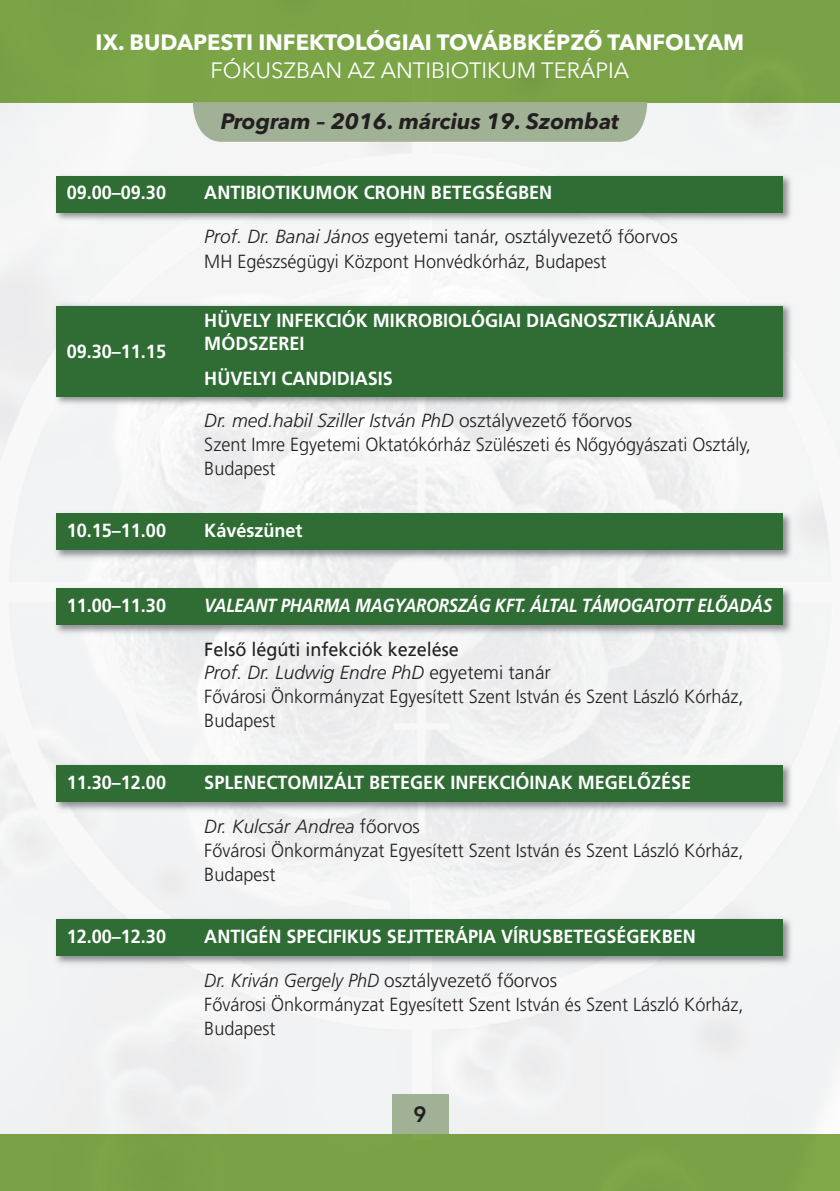
<style>
.page{position:relative;width:840px;height:1191px;background:#fff}
.page>*{position:absolute;margin:0;border:0;box-sizing:border-box;transform-origin:0 0}
.t1{font:700 22px "Avenir Next";color:#fff}
.t2{font:22px "Avenir Next";color:#fff}
.t3{font:italic 700 22px "Avenir Next";color:#231f20}
.t4{font:800 22px "Avenir";color:#231f20}
.t5{font:19px/24px "Frutiger M Light";color:#231f20}
.t6{font:19px/22.8px "Frutiger M Medium";color:#fff;scale:.95 1}
.t7{font:italic 19px "Frutiger M Medium";letter-spacing:-.015em;color:#fff;scale:.88 1}
.t8{font:19px "Frutiger M";color:#231f20;scale:.95 1}
.s1{font-style:italic}
</style>
<div class="page">
<img style="left:0;top:0;width:839px;height:1191px">
<div style="left:192px;top:102px;width:455px;height:40px;background:#a0b196"></div>
<div style="left:391px;top:1094px;width:57px;height:40px;background:#a0b196"></div>
<img style="left:50px;top:581px;width:748px;height:60px">
<div style="left:57px;top:588px;width:725px;height:37px;background:#2f6d35"></div>
<img style="left:50px;top:911px;width:748px;height:60px">
<div style="left:57px;top:919px;width:725px;height:37px;background:#2f6d35"></div>
<img style="left:50px;top:757px;width:748px;height:60px">
<div style="left:57px;top:765px;width:725px;height:37px;background:#2f6d35"></div>
<img style="left:50px;top:506px;width:748px;height:60px">
<div style="left:57px;top:513px;width:725px;height:37px;background:#2f6d35"></div>
<img style="left:50px;top:298px;width:748px;height:114px">
<div style="left:57px;top:306px;width:725px;height:90px;background:#2f6d35"></div>
<img style="left:50px;top:168px;width:748px;height:60px">
<div style="left:57px;top:176px;width:725px;height:37px;background:#2f6d35"></div>
<p class="t1" style="left:96px;top:24px;width:649px">IX. BUDAPESTI INFEKTOLÓGIAI TOVÁBBKÉPZŐ TANFOLYAM</p>
<p class="t2" style="left:210px;top:52px;width:420px">FÓKUSZBAN AZ ANTIBIOTIKUM TERÁPIA</p>
<p class="t3" style="left:221px;top:102px;width:399px">Program – 2016. március 19. Szombat</p>
<p class="t6" style="left:67px;top:183px;width:106px">09.00–09.30</p>
<p class="t6" style="left:204px;top:183px;width:367px">ANTIBIOTIKUMOK CROHN BETEGSÉGBEN</p>
<p class="t6" style="left:67px;top:342px;width:106px">09.30–11.15</p>
<p class="t5" style="left:204px;top:226px;width:474px"><span class="s1">Prof. Dr. Banai János</span> egyetemi tanár, osztályvezető főorvos<br>MH Egészségügyi Központ Honvédkórház, Budapest</p>
<p class="t6" style="left:204px;top:311px;width:539px">HÜVELY INFEKCIÓK MIKROBIOLÓGIAI DIAGNOSZTIKÁJÁNAK<br>MÓDSZEREI</p>
<p class="t6" style="left:204px;top:368px;width:200px">HÜVELYI CANDIDIASIS</p>
<p class="t5" style="left:204px;top:410px;width:547px"><span class="s1">Dr. med.habil Sziller István PhD</span> osztályvezető főorvos<br>Szent Imre Egyetemi Oktatókórház Szülészeti és Nőgyógyászati Osztály,<br>Budapest</p>
<p class="t6" style="left:67px;top:520px;width:106px">10.15–11.00</p>
<p class="t6" style="left:204px;top:520px;width:105px">Kávészünet</p>
<p class="t6" style="left:67px;top:595px;width:106px">11.00–11.30</p>
<p class="t7" style="left:204px;top:598px;width:646px">VALEANT PHARMA MAGYARORSZÁG KFT. ÁLTAL TÁMOGATOTT ELŐADÁS</p>
<p class="t8" style="left:204px;top:642px;width:269px">Felső légúti infekciók kezelése</p>
<p class="t5" style="left:204px;top:662px;width:540px"><span class="s1">Prof. Dr. Ludwig Endre PhD</span> egyetemi tanár<br>Fővárosi Önkormányzat Egyesített Szent István és Szent László Kórház,<br>Budapest</p>
<p class="t6" style="left:67px;top:772px;width:106px">11.30–12.00</p>
<p class="t6" style="left:204px;top:772px;width:513px">SPLENECTOMIZÁLT BETEGEK INFEKCIÓINAK MEGELŐZÉSE</p>
<p class="t5" style="left:204px;top:815px;width:540px"><span class="s1">Dr. Kulcsár Andrea</span> főorvos<br>Fővárosi Önkormányzat Egyesített Szent István és Szent László Kórház,<br>Budapest</p>
<p class="t6" style="left:67px;top:926px;width:106px">12.00–12.30</p>
<p class="t6" style="left:204px;top:926px;width:518px">ANTIGÉN SPECIFIKUS SEJTTERÁPIA VÍRUSBETEGSÉGEKBEN</p>
<p class="t5" style="left:204px;top:969px;width:540px"><span class="s1">Dr. Kriván Gergely PhD</span> osztályvezető főorvos<br>Fővárosi Önkormányzat Egyesített Szent István és Szent László Kórház,<br>Budapest</p>
<p class="t4" style="left:413px;top:1097px;width:15px">9</p>
</div>
